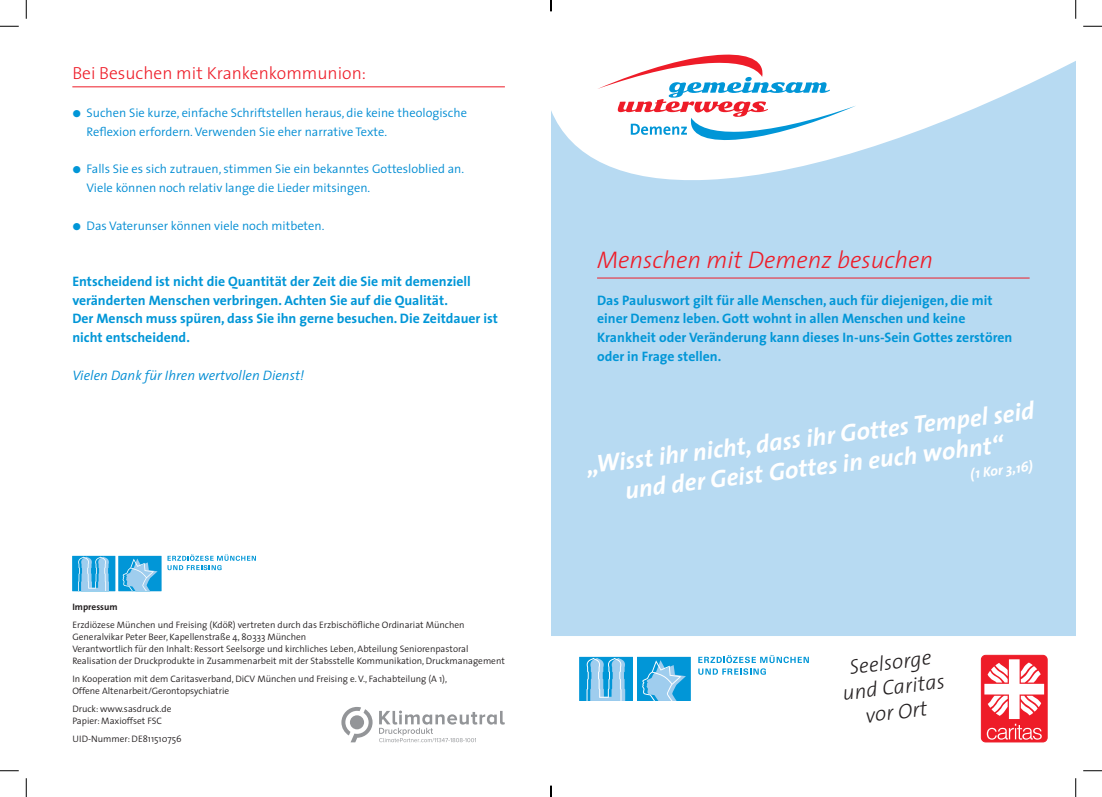
<style>
.page{position:relative;width:1102px;height:797px;background:#fff}
.page>*{position:absolute;margin:0;border:0;box-sizing:border-box;transform-origin:0 0}
.t1{font:italic 700 24.62px/29.6px "The Sans";color:#fff;text-align:center}
.t2{font:italic 300 24.12px "The Sans";color:#ee1c28}
.t3{font:italic 300 20.88px/25px "The Sans";color:#231f20;text-align:center}
.t4{font:300 17.5px "The Sans";color:#ee1c28}
.t5{font:italic 700 14.12px "The Sans";color:#fff}
.t6{font:700 13.75px/18.8px "The Sans";color:#0196d7}
.t7{font:italic 300 13.75px "The Sans";color:#008cd3}
.t8{font:300 12.5px/18.8px "The Sans";color:#008cd3}
.t9{font:300 9.38px/11.9px "The Sans";color:#231f20}
.t10{font:700 9.38px "The Sans";color:#231f20}
.s1{font-family:"The Sans Light Expert";font-weight:400;font-style:italic;font-size:10px;color:#0196d7}
</style>
<div class="page">
<svg style="left:551px;top:61px;width:524px;height:575px;background:#bcdcf2"></svg>
<hr style="left:72px;top:86px;width:433px;height:1px;background:#ee1c28">
<svg style="left:597px;top:54px;width:259px;height:88px"></svg>
<hr style="left:597px;top:277px;width:432px;height:1px;background:#ee1c28">
<div style="left:981px;top:655px;width:66px;height:87px;background:#ee1c28;border-radius:4px"></div>
<div style="left:981px;top:655px;width:66px;height:87px;border:1px solid #ee1c28;border-radius:4px"></div>
<svg style="left:984px;top:659px;width:59px;height:80px"></svg>
<div style="left:637px;top:657px;width:53px;height:44px;background:#0196d7"></div>
<div style="left:579px;top:657px;width:54px;height:44px;background:#0196d7"></div>
<svg style="left:586px;top:658px;width:39px;height:43px"></svg>
<svg style="left:642px;top:660px;width:44px;height:41px"></svg>
<svg style="left:698px;top:655px;width:110px;height:19px"></svg>
<div style="left:118px;top:556px;width:43px;height:35px;background:#0196d7"></div>
<div style="left:72px;top:556px;width:43px;height:35px;background:#0196d7"></div>
<svg style="left:78px;top:556px;width:31px;height:35px"></svg>
<svg style="left:123px;top:558px;width:35px;height:33px"></svg>
<svg style="left:167px;top:554px;width:89px;height:16px"></svg>
<svg style="left:341px;top:707px;width:31px;height:35px"></svg>
<svg style="left:379px;top:710px;width:126px;height:32px"></svg>
<svg style="left:0;top:25px;width:19px;height:2px"></svg>
<svg style="left:1083px;top:25px;width:18px;height:2px"></svg>
<svg style="left:0;top:770px;width:19px;height:1px"></svg>
<svg style="left:1083px;top:770px;width:18px;height:1px"></svg>
<svg style="left:25px;top:0;width:2px;height:19px"></svg>
<svg style="left:25px;top:778px;width:2px;height:19px"></svg>
<svg style="left:1075px;top:0;width:1px;height:19px"></svg>
<svg style="left:1075px;top:778px;width:1px;height:19px"></svg>
<svg style="left:550px;top:785px;width:1px;height:12px"></svg>
<h3 class="t4" style="left:72px;top:62px;width:295px">Bei Besuchen mit Krankenkommunion:</h3>
<h3 class="t8" style="left:86px;top:103px;width:382px;text-indent:-14px"><span class="s1">ö</span> Suchen Sie kurze, einfache Schriftstellen heraus, die keine theologische<br>Reflexion erfordern. Verwenden Sie eher narrative Texte.</h3>
<h3 class="t8" style="left:86px;top:160px;width:379px;text-indent:-14px"><span class="s1">ö</span> Falls Sie es sich zutrauen, stimmen Sie ein bekanntes Gottesloblied an.<br>Viele können noch relativ lange die Lieder mitsingen.</h3>
<h3 class="t8" style="left:72px;top:216px;width:254px"><span class="s1">ö</span> Das Vaterunser können viele noch mitbeten.</h3>
<h3 class="t6" style="left:72px;top:272px;width:427px">Entscheidend ist nicht die Quantität der Zeit die Sie mit demenziell veränderten Menschen verbringen. Achten Sie auf die Qualität.<br>Der Mensch muss spüren, dass Sie ihn gerne besuchen. Die Zeitdauer ist nicht entscheidend.</h3>
<h3 class="t7" style="left:72px;top:366px;width:233px">Vielen Dank für Ihren wertvollen Dienst!</h3>
<p class="t10" style="left:72px;top:601px;width:47px">Impressum</p>
<p class="t9" style="left:72px;top:619px;width:434px">Erzdiözese München und Freising (KdöR) vertreten durch das Erzbischöfliche Ordinariat München Generalvikar Peter Beer, Kapellenstraße 4, 80333 München<br>Verantwortlich für den Inhalt: Ressort Seelsorge und kirchliches Leben, Abteilung Seniorenpastoral Realisation der Druckprodukte in Zusammenarbeit mit der Stabsstelle Kommunikation, Druckmanagement</p>
<p class="t9" style="left:72px;top:673px;width:376px">In Kooperation mit dem Caritasverband, DiCV München und Freising e. V., Fachabteilung (A 1),<br>Offene Altenarbeit/Gerontopsychiatrie</p>
<p class="t9" style="left:72px;top:703px;width:101px">Druck: www.sasdruck.de<br>Papier: Maxioffset FSC</p>
<p class="t9" style="left:72px;top:733px;width:111px">UID-Nummer: DE811510756</p>
<h2 class="t2" style="left:597px;top:244px;width:337px">Menschen mit Demenz besuchen</h2>
<h3 class="t6" style="left:597px;top:290px;width:417px">Das Pauluswort gilt für alle Menschen, auch für diejenigen, die mit einer Demenz leben. Gott wohnt in allen Menschen und keine Krankheit oder Veränderung kann dieses In-uns-Sein Gottes zerstören oder in Frage stellen.</h3>
<h1 class="t1" style="left:585px;top:451px;width:452px;rotate:-7deg">„Wisst ihr nicht, dass ihr Gottes Tempel seid und der Geist Gottes in euch wohnt“</h1>
<h3 class="t5" style="left:969px;top:465px;width:64px;rotate:-7deg">(1 Kor 3,16)</h3>
<h3 class="t3" style="left:838px;top:656px;width:104px;rotate:-7deg">Seelsorge und Caritas vor Ort</h3>
</div>
